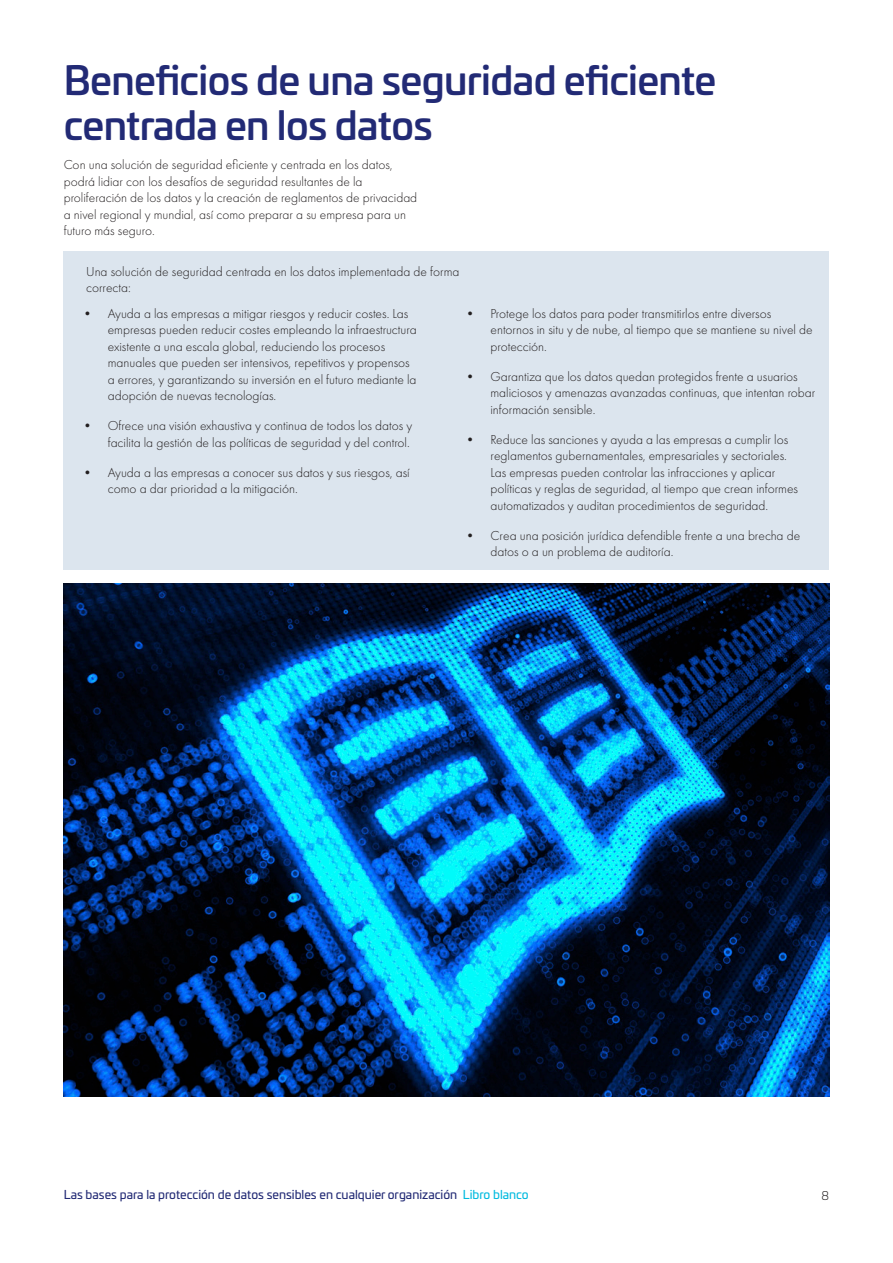
<style>
.page{position:relative;width:893px;height:1263px;background:#fff}
.page>*{position:absolute;margin:0;border:0;box-sizing:border-box;transform-origin:0 0}
.Heading_1{font:500 39px/45px "Univia Pro";letter-spacing:-.015em;color:#222a75}
.Body_copy{font:300 13.5px/16.5px "Futura PT";color:#231f20}
.t1{font:12px "Univia Pro";color:#222a75}
.t2{font:300 12px "Univia Pro";color:#231f20}
.s1{color:#00badf}
</style>
<div class="page">
<div style="left:64px;top:251px;width:765px;height:319px;background:#dce5ee"></div>
<img style="left:64px;top:584px;width:765px;height:512px">
<p class="Heading_1" style="left:64px;top:55px;width:654px">Beneficios de una seguridad eficiente centrada en los datos</p>
<p class="Body_copy" style="left:64px;top:156px;width:355px">Con una solución de seguridad eficiente y centrada en los datos, podrá lidiar con los desafíos de seguridad resultantes de la proliferación de los datos y la creación de reglamentos de privacidad a nivel regional y mundial, así como preparar a su empresa para un futuro más seguro.</p>
<p class="Body_copy" style="left:86px;top:263px;width:375px">Una solución de seguridad centrada en los datos implementada de forma correcta:</p>
<p class="Body_copy" style="left:108px;top:305px;width:310px;text-indent:-27px">• Ayuda a las empresas a mitigar riesgos y reducir costes. Las empresas pueden reducir costes empleando la infraestructura existente a una escala global, reduciendo los procesos manuales que pueden ser intensivos, repetitivos y propensos a errores, y garantizando su inversión en el futuro mediante la adopción de nuevas tecnologías.</p>
<p class="Body_copy" style="left:81px;top:418px;width:333px;text-align:right">• Ofrece una visión exhaustiva y continua de todos los datos y facilita la gestión de las políticas de seguridad y del control.</p>
<p class="Body_copy" style="left:108px;top:464px;width:303px;text-indent:-27px">• Ayuda a las empresas a conocer sus datos y sus riesgos, así como a dar prioridad a la mitigación.</p>
<p class="Body_copy" style="left:490px;top:305px;width:324px;text-indent:-27px">• Protege los datos para poder transmitirlos entre diversos entornos in situ y de nube, al tiempo que se mantiene su nivel de protección.</p>
<p class="Body_copy" style="left:490px;top:368px;width:326px;text-indent:-27px">• Garantiza que los datos quedan protegidos frente a usuarios maliciosos y amenazas avanzadas continuas, que intentan robar información sensible.</p>
<p class="Body_copy" style="left:490px;top:431px;width:309px;text-indent:-27px">• Reduce las sanciones y ayuda a las empresas a cumplir los reglamentos gubernamentales, empresariales y sectoriales.<br>Las empresas pueden controlar las infracciones y aplicar políticas y reglas de seguridad, al tiempo que crean informes automatizados y auditan procedimientos de seguridad.</p>
<p class="Body_copy" style="left:490px;top:527px;width:311px;text-indent:-27px">• Crea una posición jurídica defendible frente a una brecha de datos o a un problema de auditoría.</p>
<p class="t1" style="left:64px;top:1186px;width:466px">Las bases para la protección de datos sensibles en cualquier organización <span class="s1">Libro blanco</span></p>
<p class="t2" style="left:822px;top:1187px;width:9px">8</p>
</div>
